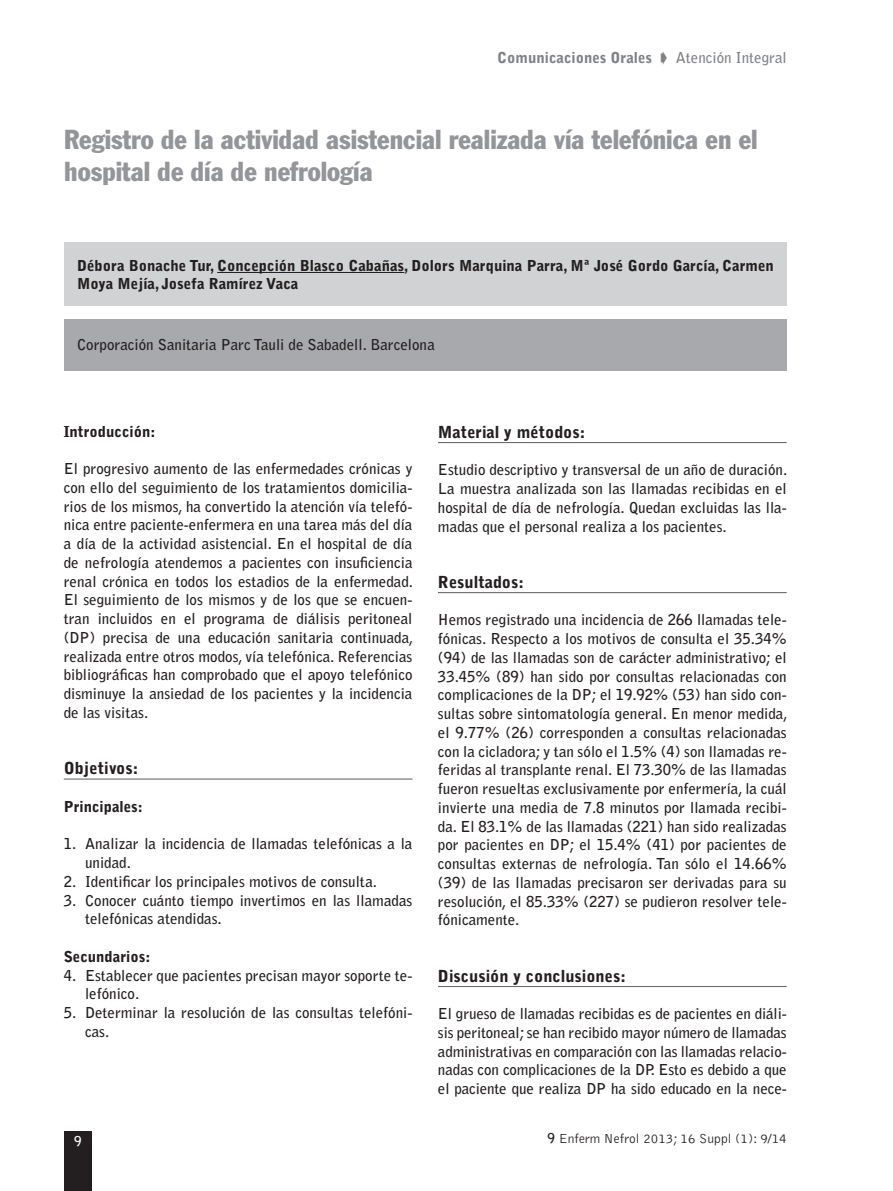
<style>
.page{position:relative;width:893px;height:1191px;background:#fff}
.page>*{position:absolute;margin:0;border:0;box-sizing:border-box;transform-origin:0 0}
.t1{font:condensed 27px/32.4px "Franklin Gothic";color:#939598}
.t2{font:900 16.5px "Bell Gothic";color:#231f20}
.t3{font:700 15px/18.8px "Bell Gothic";color:#231f20;text-align:justify}
.t4{font:900 15px/18px "Bell Gothic";color:#231f20}
.t5{font:900 15px "Bell Gothic";color:#808285}
.t6{font:300 13.5px "Bell Gothic";color:#231f20}
.t7{font:700 13.5px "Bell Gothic";color:#fff}
.s1{font-weight:700}
</style>
<div class="page">
<div style="left:64px;top:1131px;width:27px;height:60px;background:#231f20"></div>
<div style="left:64px;top:242px;width:723px;height:64px;background:#d1d2d4"></div>
<div style="left:64px;top:319px;width:723px;height:51px;background:#a8a9ad"></div>
<hr style="left:217px;top:272px;width:187px;height:1px;background:#231f20">
<hr style="left:64px;top:778px;width:348px;height:1px;background:#6c6d70">
<hr style="left:438px;top:442px;width:349px;height:1px;background:#6c6d70">
<hr style="left:438px;top:592px;width:349px;height:1px;background:#6c6d70">
<hr style="left:438px;top:986px;width:349px;height:1px;background:#6c6d70">
<p class="t5" style="left:497px;top:52px;width:291px">Comunicaciones Orales ➧ <span class="s1">Atención Integral</span></p>
<h1 class="t1" style="left:64px;top:125px;width:695px">Registro de la actividad asistencial realizada vía telefónica en el hospital de día de nefrología</h1>
<p class="t4" style="left:77px;top:258px;width:698px">Débora Bonache Tur, Concepción Blasco Cabañas, Dolors Marquina Parra, Mª José Gordo García, Carmen<br>Moya Mejía, Josefa Ramírez Vaca</p>
<p class="t3" style="left:77px;top:337px;width:359px">Corporación Sanitaria Parc Tauli de Sabadell. Barcelona</p>
<p class="t4" style="left:64px;top:423px;width:93px">Introducción:</p>
<p class="t3" style="left:64px;top:460px;width:351px">El progresivo aumento de las enfermedades crónicas y con ello del seguimiento de los tratamientos domicilia&shy;rios de los mismos, ha convertido la atención vía telefó&shy;nica entre paciente-enfermera en una tarea más del día a día de la actividad asistencial. En el hospital de día de nefrología atendemos a pacientes con insuficiencia renal crónica en todos los estadios de la enfermedad.<br>El seguimiento de los mismos y de los que se encuen&shy;tran incluidos en el programa de diálisis peritoneal (DP) precisa de una educación sanitaria continuada, realizada entre otros modos, vía telefónica. Referencias bibliográficas han comprobado que el apoyo telefónico disminuye la ansiedad de los pacientes y la incidencia de las visitas.</p>
<p class="t2" style="left:64px;top:762px;width:76px">Objetivos:</p>
<p class="t4" style="left:64px;top:798px;width:81px">Principales:</p>
<p class="t3" style="left:85px;top:835px;width:329px;text-indent:-21px">1. Analizar la incidencia de llamadas telefónicas a la unidad.</p>
<p class="t3" style="left:64px;top:873px;width:315px">2. Identificar los principales motivos de consulta.</p>
<p class="t3" style="left:85px;top:892px;width:329px;text-indent:-21px">3. Conocer cuánto tiempo invertimos en las llamadas telefónicas atendidas.</p>
<p class="t4" style="left:64px;top:948px;width:88px">Secundarios:</p>
<p class="t3" style="left:85px;top:967px;width:329px;text-indent:-21px">4. Establecer que pacientes precisan mayor soporte te&shy;lefónico.</p>
<p class="t3" style="left:85px;top:1004px;width:329px;text-indent:-21px">5. Determinar la resolución de las consultas telefóni&shy;cas.</p>
<p class="t2" style="left:438px;top:425px;width:149px">Material y métodos:</p>
<p class="t3" style="left:438px;top:461px;width:351px">Estudio descriptivo y transversal de un año de duración.<br>La muestra analizada son las llamadas recibidas en el hospital de día de nefrología. Quedan excluidas las lla&shy;madas que el personal realiza a los pacientes.</p>
<p class="t2" style="left:438px;top:575px;width:87px">Resultados:</p>
<p class="t3" style="left:438px;top:611px;width:351px">Hemos registrado una incidencia de 266 llamadas tele&shy;fónicas. Respecto a los motivos de consulta el 35.34% (94) de las llamadas son de carácter administrativo; el 33.45% (89) han sido por consultas relacionadas con complicaciones de la DP; el 19.92% (53) han sido con&shy;sultas sobre sintomatología general. En menor medida, el 9.77% (26) corresponden a consultas relacionadas con la cicladora; y tan sólo el 1.5% (4) son llamadas re&shy;feridas al transplante renal. El 73.30% de las llamadas fueron resueltas exclusivamente por enfermería, la cuál invierte una media de 7.8 minutos por llamada recibi&shy;da. El 83.1% de las llamadas (221) han sido realizadas por pacientes en DP; el 15.4% (41) por pacientes de consultas externas de nefrología. Tan sólo el 14.66% (39) de las llamadas precisaron ser derivadas para su resolución, el 85.33% (227) se pudieron resolver tele&shy;fónicamente.</p>
<p class="t2" style="left:438px;top:969px;width:189px">Discusión y conclusiones:</p>
<p class="t3" style="left:438px;top:1005px;width:350px">El grueso de llamadas recibidas es de pacientes en diáli&shy;sis peritoneal; se han recibido mayor número de llamadas administrativas en comparación con las llamadas relacio&shy;nadas con complicaciones de la DP. Esto es debido a que el paciente que realiza DP ha sido educado en la nece-</p>
<p class="t7" style="left:74px;top:1135px;width:9px">9</p>
<p class="t6" style="left:548px;top:1133px;width:241px"><span class="s1">9</span> Enferm Nefrol 2013; 16 Suppl (1): 9/14</p>
</div>
